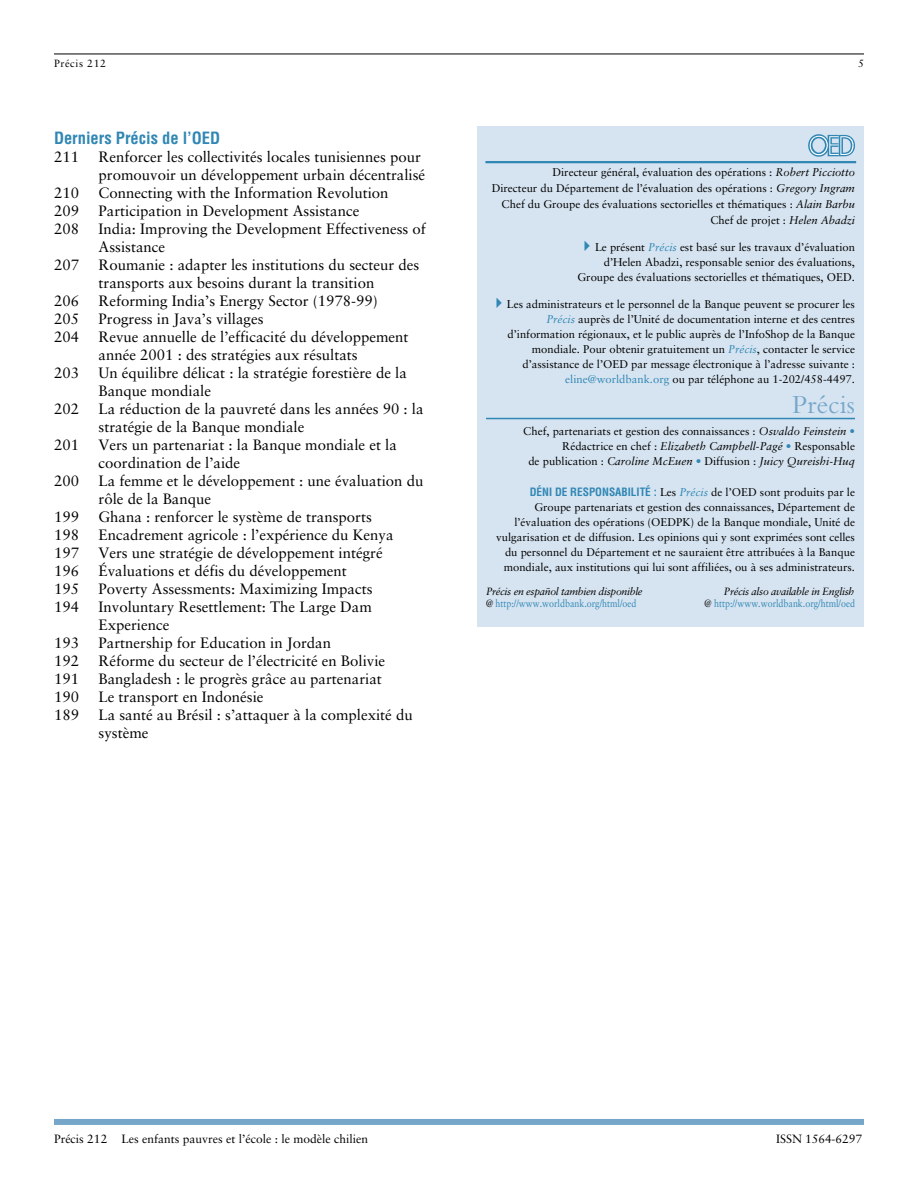
<style>
.page{position:relative;width:918px;height:1188px;background:#fff}
.page>*{position:absolute;margin:0;border:0;box-sizing:border-box;transform-origin:0 0}
.t1{font:27px "Bembo";color:#76a7ca}
.t2{font:700 condensed 16.5px "Helvetica";color:#3187b4}
.t3{font:15px/18px "Sabon";color:#000}
.t4{font:12px "Sabon";color:#000}
.t5{font:11.25px/15px "Sabon";color:#000;text-align:right}
.t6{font:10.5px "Sabon";color:#3187b4;scale:.85 1}
.t7{font:italic 10.5px "Sabon";letter-spacing:-.03em;color:#000}
.t8{font:10.5px "Sabon";letter-spacing:.055em;color:#000}
.s1{font-style:italic}
.s2{font-style:italic;color:#3187b4}
.s3{color:#3187b4}
.s4{font-family:"Helvetica";font-weight:700;font-stretch:condensed;color:#3187b4}
.s5{color:#000}
</style>
<div class="page">
<hr style="left:54px;top:54px;width:810px;height:1px;background:#000">
<div style="left:54px;top:1119px;width:810px;height:6px;background:#76a7ca"></div>
<div style="left:477px;top:126px;width:387px;height:500px;background:#d6e4f1"></div>
<hr style="left:485px;top:161px;width:371px;height:2px;background:#3187b4">
<svg style="left:808px;top:134px;width:47px;height:23px"></svg>
<hr style="left:486px;top:418px;width:369px;height:1px;background:#3187b4">
<p class="t8" style="left:54px;top:59px;width:53px">Précis 212</p>
<p class="t8" style="left:858px;top:58px;width:7px">5</p>
<h2 class="t2" style="left:54px;top:132px;width:168px">Derniers Précis de l’OED</h2>
<h3 class="t3" style="left:54px;top:149px;width:27px">211</h3>
<h3 class="t3" style="left:99px;top:149px;width:328px">Renforcer les collectivités locales tunisiennes pour promouvoir un développement urbain décentralisé</h3>
<h3 class="t3" style="left:54px;top:185px;width:27px">210</h3>
<h3 class="t3" style="left:99px;top:185px;width:291px">Connecting with the Information Revolution</h3>
<h3 class="t3" style="left:54px;top:203px;width:27px">209</h3>
<h3 class="t3" style="left:99px;top:203px;width:262px">Participation in Development Assistance</h3>
<h3 class="t3" style="left:54px;top:221px;width:27px">208</h3>
<h3 class="t3" style="left:99px;top:221px;width:329px">India: Improving the Development Effectiveness of<br>Assistance</h3>
<h3 class="t3" style="left:54px;top:257px;width:27px">207</h3>
<h3 class="t3" style="left:99px;top:257px;width:322px">Roumanie : adapter les institutions du secteur des transports aux besoins durant la transition</h3>
<h3 class="t3" style="left:54px;top:293px;width:27px">206</h3>
<h3 class="t3" style="left:99px;top:293px;width:281px">Reforming India’s Energy Sector (1978-99)</h3>
<h3 class="t3" style="left:54px;top:311px;width:27px">205</h3>
<h3 class="t3" style="left:99px;top:311px;width:167px">Progress in Java’s villages</h3>
<h3 class="t3" style="left:54px;top:329px;width:27px">204</h3>
<h3 class="t3" style="left:99px;top:329px;width:311px">Revue annuelle de l’efficacité du développement année 2001 : des stratégies aux résultats</h3>
<h3 class="t3" style="left:54px;top:365px;width:27px">203</h3>
<h3 class="t3" style="left:99px;top:365px;width:310px">Un équilibre délicat : la stratégie forestière de la<br>Banque mondiale</h3>
<h3 class="t3" style="left:54px;top:401px;width:27px">202</h3>
<h3 class="t3" style="left:99px;top:401px;width:327px">La réduction de la pauvreté dans les années 90 : la stratégie de la Banque mondiale</h3>
<h3 class="t3" style="left:54px;top:437px;width:27px">201</h3>
<h3 class="t3" style="left:99px;top:437px;width:300px">Vers un partenariat : la Banque mondiale et la coordination de l’aide</h3>
<h3 class="t3" style="left:54px;top:473px;width:27px">200</h3>
<h3 class="t3" style="left:99px;top:473px;width:326px">La femme et le développement : une évaluation du rôle de la Banque</h3>
<h3 class="t3" style="left:54px;top:509px;width:27px">199</h3>
<h3 class="t3" style="left:99px;top:509px;width:275px">Ghana : renforcer le système de transports</h3>
<h3 class="t3" style="left:54px;top:527px;width:27px">198</h3>
<h3 class="t3" style="left:99px;top:527px;width:296px">Encadrement agricole : l’expérience du Kenya</h3>
<h3 class="t3" style="left:54px;top:545px;width:27px">197</h3>
<h3 class="t3" style="left:99px;top:545px;width:286px">Vers une stratégie de développement intégré</h3>
<h3 class="t3" style="left:54px;top:563px;width:27px">196</h3>
<h3 class="t3" style="left:99px;top:563px;width:250px">Évaluations et défis du développement</h3>
<h3 class="t3" style="left:54px;top:581px;width:27px">195</h3>
<h3 class="t3" style="left:99px;top:581px;width:276px">Poverty Assessments: Maximizing Impacts</h3>
<h3 class="t3" style="left:54px;top:599px;width:27px">194</h3>
<h3 class="t3" style="left:99px;top:599px;width:275px">Involuntary Resettlement: The Large Dam<br>Experience</h3>
<h3 class="t3" style="left:54px;top:635px;width:27px">193</h3>
<h3 class="t3" style="left:99px;top:635px;width:234px">Partnership for Education in Jordan</h3>
<h3 class="t3" style="left:54px;top:653px;width:27px">192</h3>
<h3 class="t3" style="left:99px;top:653px;width:288px">Réforme du secteur de l’électricité en Bolivie</h3>
<h3 class="t3" style="left:54px;top:671px;width:27px">191</h3>
<h3 class="t3" style="left:99px;top:671px;width:285px">Bangladesh : le progrès grâce au partenariat</h3>
<h3 class="t3" style="left:54px;top:689px;width:27px">190</h3>
<h3 class="t3" style="left:99px;top:689px;width:166px">Le transport en Indonésie</h3>
<h3 class="t3" style="left:54px;top:707px;width:27px">189</h3>
<h3 class="t3" style="left:99px;top:707px;width:316px">La santé au Brésil : s’attaquer à la complexité du système</h3>
<p class="t5" style="left:492px;top:165px;width:365px;line-height:16px">Directeur général, évaluation des opérations : <span class="s1">Robert Picciotto<br></span>Directeur du Département de l’évaluation des opérations : <span class="s1">Gregory Ingram </span>Chef du Groupe des évaluations sectorielles et thématiques : <span class="s1">Alain Barbu </span>Chef de projet : <span class="s1">Helen Abadzi</span></p>
<p class="t5" style="left:578px;top:241px;width:279px">Le présent <span class="s2">Précis</span> est basé sur les travaux d’évaluation d’Helen Abadzi, responsable senior des évaluations,<br>Groupe des évaluations sectorielles et thématiques, OED.</p>
<p class="t5" style="left:507px;top:298px;width:350px">Les administrateurs et le personnel de la Banque peuvent se procurer les <span class="s2">Précis</span> auprès de l’Unité de documentation interne et des centres d’information régionaux, et le public auprès de l’InfoShop de la Banque mondiale. Pour obtenir gratuitement un <span class="s2">Précis</span>, contacter le service d’assistance de l’OED par message électronique à l’adresse suivante : <span class="s3">eline@worldbank.org</span> ou par téléphone au 1-202/458-4497.</p>
<h1 class="t1" style="left:792px;top:395px;width:64px">Précis</h1>
<p class="t5" style="left:523px;top:424px;width:333px">Chef, partenariats et gestion des connaissances : <span class="s1">Osvaldo Feinstein</span> <span class="s3">•<br></span>Rédactrice en chef : <span class="s1">Elizabeth Campbell-Pagé</span> <span class="s3">•</span> Responsable<br>de publication : <span class="s1">Caroline McEuen</span> <span class="s3">•</span> Diffusion : <span class="s1">Juicy Qureishi-Huq</span></p>
<p class="t5" style="left:496px;top:486px;width:360px"><span class="s4">DÉNI DE RESPONSABILITÉ :</span> Les <span class="s2">Précis</span> de l’OED sont produits par le Groupe partenariats et gestion des connaissances, Département de l’évaluation des opérations (OEDPK) de la Banque mondiale, Unité de vulgarisation et de diffusion. Les opinions qui y sont exprimées sont celles du personnel du Département et ne sauraient être attribuées à la Banque mondiale, aux institutions qui lui sont affiliées, ou à ses administrateurs.</p>
<p class="t7" style="left:486px;top:587px;width:158px">Précis en español tambien disponible</p>
<p class="t7" style="left:724px;top:587px;width:132px">Précis also available in English</p>
<p class="t6" style="left:486px;top:599px;width:179px"><span class="s5">@</span> http://www.worldbank.org/html/oed</p>
<p class="t6" style="left:705px;top:599px;width:179px"><span class="s5">@</span> http://www.worldbank.org/html/oed</p>
<p class="t4" style="left:54px;top:1134px;width:316px">Précis 212 Les enfants pauvres et l’école : le modèle chilien</p>
<p class="t4" style="left:776px;top:1134px;width:87px">ISSN 1564-6297</p>
</div>
